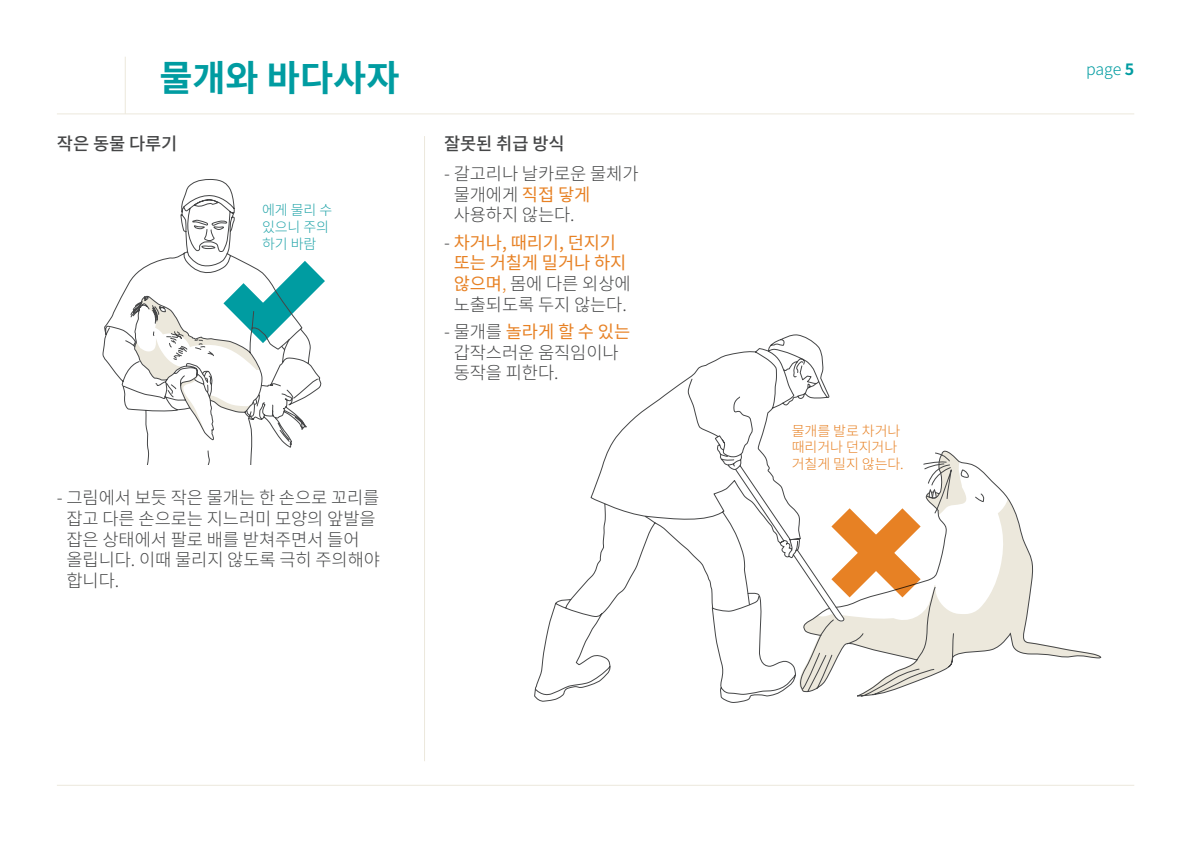
<style>
.page{position:relative;width:1191px;height:842px;background:#fff}
.page>*{position:absolute;margin:0;border:0;box-sizing:border-box;transform-origin:0 0}
._1_header{font:700 36px "Source Han Sans TC";color:#009ca1}
.body_text{font:300 17.6px/20.6px "Source Han Sans TC";letter-spacing:-.005em;color:#454647}
.body_text-2{font:17.6px/20.6px "Source Han Sans TC";letter-spacing:-.005em;color:#e78124}
.body_header{font:500 17.6px "Source Han Sans TC";letter-spacing:-.005em;color:#454647}
._1_header-2{font:300 16px "Source Han Sans TC";color:#009ca1}
.t1{font:300 14px/16.6px "Source Han Sans TC";letter-spacing:-.005em;color:#e78124}
.t2{font:300 14px/16.6px "Source Han Sans TC";letter-spacing:-.005em;color:#22a4a9}
.s1{font-weight:400;color:#e78124}
.s2{font-weight:300;color:#454647}
.s3{font-weight:300}
.s4{font-weight:700}
</style>
<div class="page">
<svg style="left:844px;top:465px;width:258px;height:232px"></svg>
<svg style="left:534px;top:334px;width:310px;height:369px"></svg>
<hr style="left:57px;top:113px;width:1077px;height:1px;background:#ece8dc">
<hr style="left:57px;top:785px;width:1077px;height:1px;background:#ece8dc">
<hr style="left:424px;top:136px;width:1px;height:625px;background:#ece8dc">
<svg style="left:103px;top:179px;width:220px;height:285px"></svg>
<svg style="left:829px;top:447px;width:146px;height:152px"></svg>
<hr style="left:125px;top:57px;width:1px;height:57px;background:#ece8dc">
<p class="_1_header" style="left:159px;top:58px;width:242px">물개와 바다사자</p>
<p class="body_header" style="left:57px;top:134px;width:122px">작은 동물 다루기</p>
<p class="t2" style="left:262px;top:202px;width:72px">에게 물리 수 있으니 주의 하기 바람</p>
<p class="body_text" style="left:66px;top:488px;width:315px;text-indent:-10px">- 그림에서 보듯 작은 물개는 한 손으로 꼬리를 잡고 다른 손으로는 지느러미 모양의 앞발을 잡은 상태에서 팔로 배를 받쳐주면서 들어 올립니다. 이때 물리지 않도록 극히 주의해야 합니다.</p>
<p class="body_header" style="left:444px;top:134px;width:122px">잘못된 취급 방식</p>
<p class="body_text" style="left:454px;top:164px;width:186px;text-indent:-10px">- 갈고리나 날카로운 물체가 물개에게 <span class="s1">직접 닿게 </span>사용하지 않는다.</p>
<p class="body_text-2" style="left:454px;top:232px;width:178px;text-indent:-10px"><span class="s2">-</span> 차거나, 때리기, 던지기 또는 거칠게 밀거나 하지 않으며<span class="s3">,</span> <span class="s2">몸에 다른 외상에 노출되도록 두지 않는다.</span></p>
<p class="body_text" style="left:454px;top:322px;width:178px;text-indent:-10px">- 물개를 <span class="s1">놀라게 할 수 있는 </span>갑작스러운 움직임이나 동작을 피한다.</p>
<p class="t1" style="left:791px;top:422px;width:114px">물개를 발로 차거나 때리거나 던지거나 거칠게 밀지 않는다.</p>
<p class="_1_header-2" style="left:1086px;top:60px;width:50px">page <span class="s4">5</span></p>
</div>
